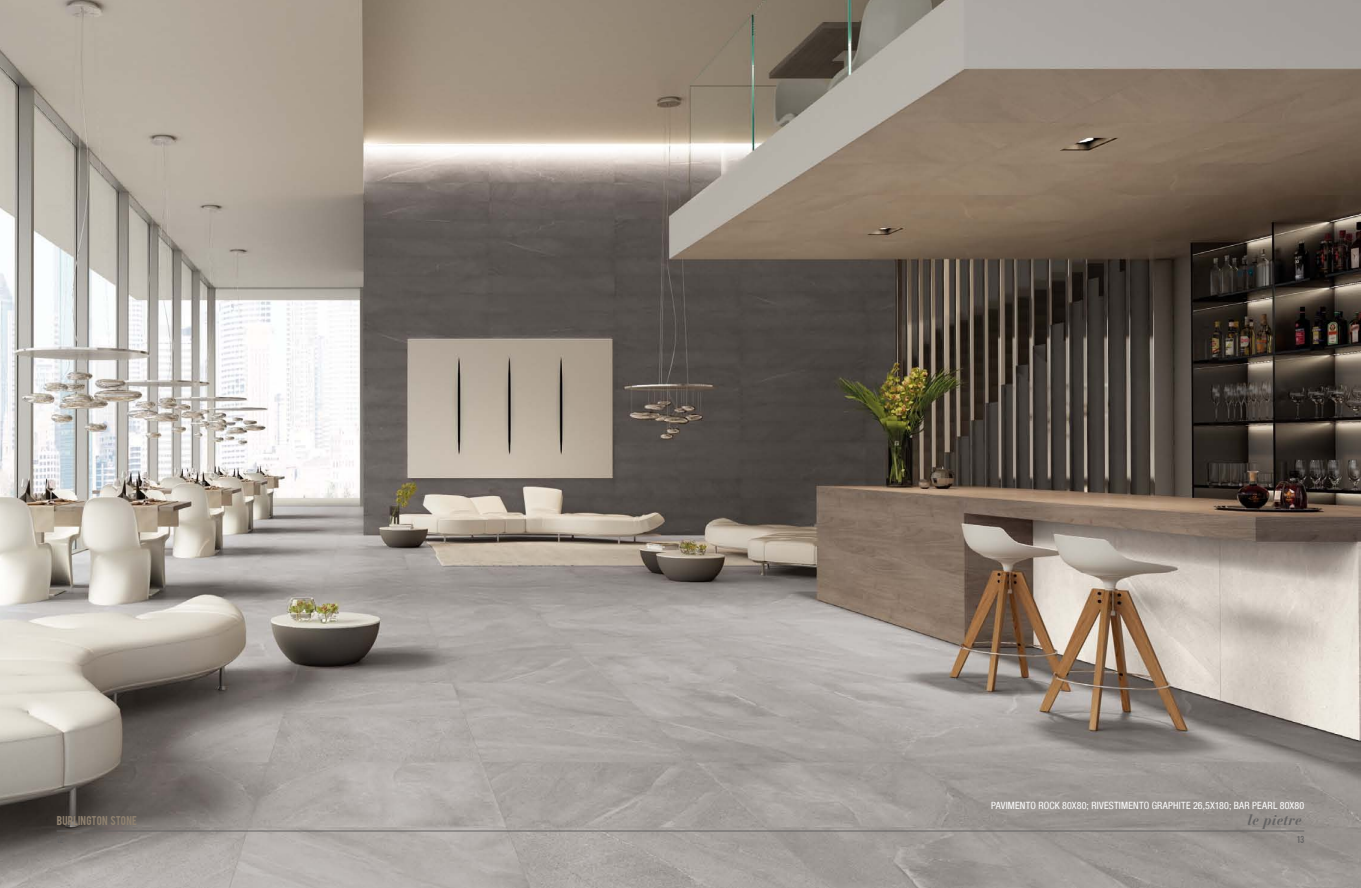
<style>
.page{position:relative;width:1361px;height:888px;background:#fff}
.page>*{position:absolute;margin:0;border:0;box-sizing:border-box;transform-origin:0 0}
.t1{font:italic 700 15px "Bauer Bodoni";color:#646363}
.t2{font:condensed 10px "Helvetica Neue LT Com";letter-spacing:.015em;color:#fff}
.t3{font:10px "Bebas";letter-spacing:.02em;color:#908270}
.t4{font:8px "Bebas";color:#646363}
</style>
<div class="page">
<img style="left:0;top:0;width:1361px;height:887px">
<hr style="left:57px;top:830px;width:1247px;height:1px;background:#646363">
<p class="t2" style="left:991px;top:798px;width:124px">PAVIM ENTO ROCK 80X80; RIVESTIM</p>
<p class="t2" style="left:1128px;top:798px;width:177px">ENTO GRAPHITE 26,5X180; BAR PEARL 80X80</p>
<p class="t3" style="left:57px;top:812px;width:82px">BURLINGTON STONE</p>
<h1 class="t1" style="left:1247px;top:810px;width:56px">le pietre</h1>
<p class="t4" style="left:1297px;top:832px;width:9px">13</p>
</div>
